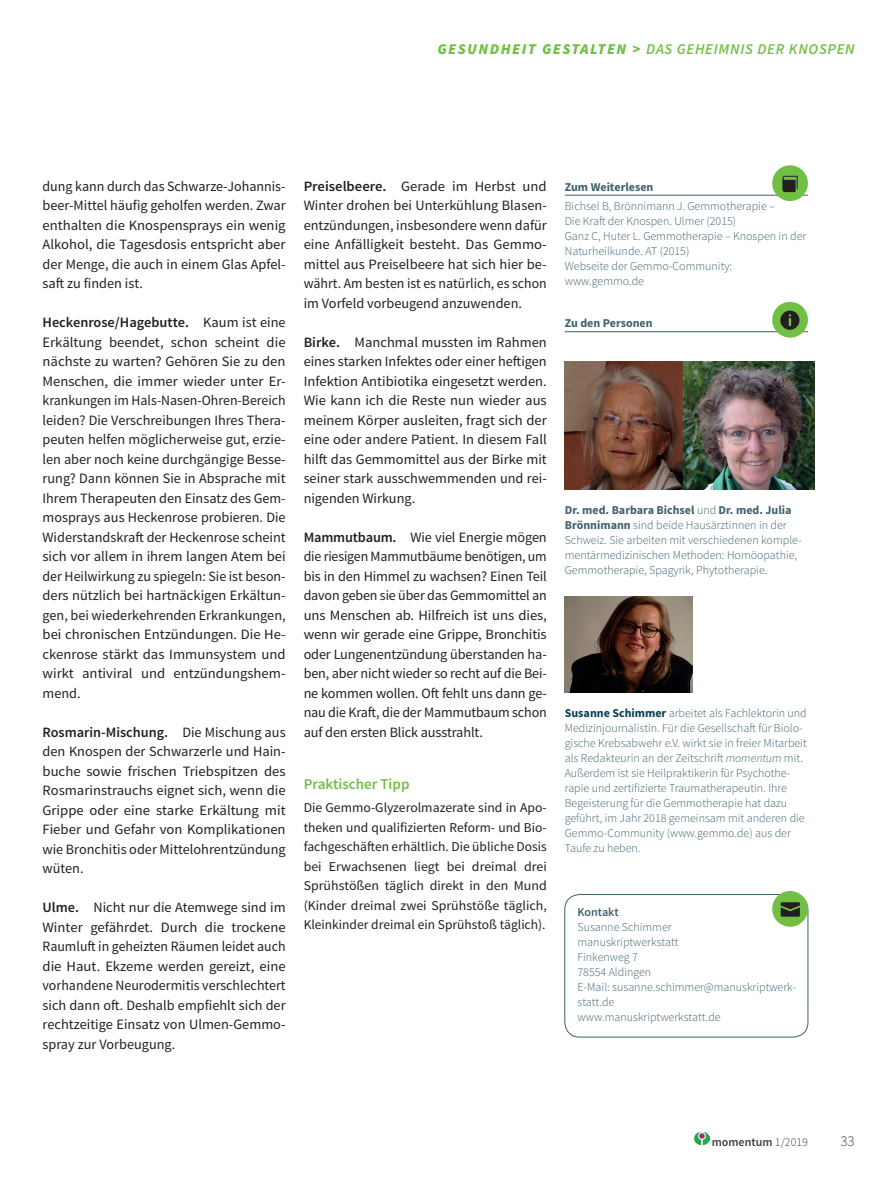
<style>
.page{position:relative;width:893px;height:1191px;background:#fff}
.page>*{position:absolute;margin:0;border:0;box-sizing:border-box;transform-origin:0 0}
.t1{font:italic 600 15px "Source Sans Pro";letter-spacing:.05em;color:#71bf44}
.t2{font:600 15px "Source Sans Pro";color:#71bf44}
.t3{font:300 15px "Source Sans Pro";color:#3e3e3f}
.t4{font:14.25px/19.5px "Source Sans Pro";color:#231f20;text-align:justify}
.t5{font:13.5px/19.5px "Source Sans Pro";color:#231f20;text-align:justify}
.t6{font:300 12px/15px "Source Sans Pro";color:#3f606e}
.t7{font:700 12px "Source Sans Pro";color:#3f606e}
.t8{font:600 12px "Source Sans Pro";color:#3e3e3f}
.t9{font:600 12px "Source Sans Pro";letter-spacing:-.005em;color:#3f606e}
.s1{font-weight:900}
.s2{font-weight:600}
.s3{font-weight:700}
.s4{font-weight:700;color:#083f53}
.s5{font-style:italic}
.s6{font-weight:300}
</style>
<div class="page">
<img style="left:694px;top:1132px;width:15px;height:12px">
<hr style="left:565px;top:195px;width:243px;height:1px;background:#3f606e">
<hr style="left:565px;top:331px;width:243px;height:1px;background:#3f606e">
<div style="left:564px;top:894px;width:244px;height:143px;border:1px solid #3f606e;border-radius:15px"></div>
<div style="left:772px;top:165px;width:36px;height:36px;background:#71bf44;border-radius:50%"></div>
<svg style="left:782px;top:176px;width:16px;height:16px"></svg>
<div style="left:772px;top:302px;width:36px;height:36px;background:#71bf44;border-radius:50%"></div>
<svg style="left:780px;top:310px;width:19px;height:20px"></svg>
<img style="left:565px;top:362px;width:249px;height:127px">
<img style="left:565px;top:596px;width:127px;height:96px">
<div style="left:772px;top:891px;width:36px;height:35px;background:#71bf44;border-radius:50%"></div>
<svg style="left:781px;top:902px;width:19px;height:14px"></svg>
<p class="t1" style="left:437px;top:40px;width:419px"><span class="s1">GESUNDHEIT GESTALTEN &gt;</span> DAS GEHEIMNIS DER KNOSPEN</p>
<p class="t4" style="left:43px;top:176px;width:245px">dung kann durch das Schwarze-Johannis&shy;beer-Mittel häufig geholfen werden. Zwar enthalten die Knospensprays ein wenig Alkohol, die Tagesdosis entspricht aber der Menge, die auch in einem Glas Apfel&shy;saft zu finden ist.</p>
<p class="t4" style="left:43px;top:313px;width:245px"><span class="s2">Heckenrose/Hagebutte.</span> Kaum ist eine Erkältung beendet, schon scheint die nächste zu warten? Gehören Sie zu den Menschen, die immer wieder unter Er&shy;krankungen im Hals-Nasen-Ohren-Bereich leiden? Die Verschreibungen Ihres Thera&shy;peuten helfen möglicherweise gut, erzie&shy;len aber noch keine durchgängige Besse&shy;rung? Dann können Sie in Absprache mit Ihrem Therapeuten den Einsatz des Gem&shy;mosprays aus Heckenrose probieren. Die Widerstandskraft der Heckenrose scheint sich vor allem in ihrem langen Atem bei der Heilwirkung zu spiegeln: Sie ist beson&shy;ders nützlich bei hartnäckigen Erkältun&shy;gen, bei wiederkehrenden Erkrankungen, bei chronischen Entzündungen. Die He&shy;ckenrose stärkt das Immunsystem und wirkt antiviral und entzündungshem&shy;mend.</p>
<p class="t4" style="left:43px;top:722px;width:245px"><span class="s2">Rosmarin-Mischung.</span> Die Mischung aus den Knospen der Schwarzerle und Hain&shy;buche sowie frischen Triebspitzen des Rosmarinstrauchs eignet sich, wenn die Grippe oder eine starke Erkältung mit Fieber und Gefahr von Komplikationen wie Bronchitis oder Mittelohrentzündung wüten.</p>
<p class="t4" style="left:43px;top:898px;width:245px"><span class="s2">Ulme.</span> Nicht nur die Atemwege sind im Winter gefährdet. Durch die trockene Raumluft in geheizten Räumen leidet auch die Haut. Ekzeme werden gereizt, eine vorhandene Neurodermitis verschlechtert sich dann oft. Deshalb empfiehlt sich der rechtzeitige Einsatz von Ulmen-Gemmo&shy;spray zur Vorbeugung.</p>
<p class="t4" style="left:304px;top:176px;width:245px"><span class="s2">Preiselbeere.</span> Gerade im Herbst und Winter drohen bei Unterkühlung Blasen&shy;entzündungen, insbesondere wenn dafür eine Anfälligkeit besteht. Das Gemmo&shy;mittel aus Preiselbeere hat sich hier be&shy;währt. Am besten ist es natürlich, es schon im Vorfeld vorbeugend anzuwenden.</p>
<p class="t4" style="left:304px;top:332px;width:245px"><span class="s2">Birke.</span> Manchmal mussten im Rahmen eines starken Infektes oder einer heftigen Infektion Antibiotika eingesetzt werden.<br>Wie kann ich die Reste nun wieder aus meinem Körper ausleiten, fragt sich der eine oder andere Patient. In diesem Fall hilft das Gemmomittel aus der Birke mit seiner stark ausschwemmenden und rei&shy;nigenden Wirkung.</p>
<p class="t4" style="left:304px;top:527px;width:245px"><span class="s2">Mammutbaum.</span> Wie viel Energie mögen die riesigen Mammutbäume benötigen, um bis in den Himmel zu wachsen? Einen Teil davon geben sie über das Gemmomittel an uns Menschen ab. Hilfreich ist uns dies, wenn wir gerade eine Grippe, Bronchitis oder Lungenentzündung überstanden ha&shy;ben, aber nicht wieder so recht auf die Bei&shy;ne kommen wollen. Oft fehlt uns dann ge&shy;nau die Kraft, die der Mammutbaum schon auf den ersten Blick ausstrahlt.</p>
<p class="t2" style="left:304px;top:774px;width:107px">Praktischer Tipp</p>
<p class="t5" style="left:304px;top:798px;width:245px">Die Gemmo-Glyzerolmazerate sind in Apo&shy;theken und qualifizierten Reform- und Bio&shy;fachgeschäften erhältlich. Die übliche Dosis bei Erwachsenen liegt bei dreimal drei Sprühstößen täglich direkt in den Mund (Kinder dreimal zwei Sprühstöße täglich, Kleinkinder dreimal ein Sprühstoß täglich).</p>
<p class="t7" style="left:565px;top:179px;width:90px">Zum Weiterlesen</p>
<p class="t6" style="left:565px;top:198px;width:243px">Bichsel B, Brönnimann J. Gemmotherapie –<br>Die Kraft der Knospen. Ulmer (2015)<br>Ganz C, Huter L. Gemmotherapie – Knospen in der<br>Naturheilkunde. AT (2015)<br>Webseite der Gemmo-Community: www.gemmo.de</p>
<p class="t7" style="left:565px;top:315px;width:89px">Zu den Personen</p>
<p class="t6" style="left:565px;top:503px;width:238px"><span class="s3">Dr. med. Barbara Bichsel</span> und <span class="s3">Dr. med. Julia Brönnimann</span> sind beide Hausärztinnen in der Schweiz. Sie arbeiten mit verschiedenen komple&shy;mentärmedizinischen Methoden: Homöopathie, Gemmotherapie, Spagyrik, Phytotherapie.</p>
<p class="t6" style="left:565px;top:706px;width:244px"><span class="s4">Susanne Schimmer</span> arbeitet als Fachlektorin und Medizinjournalistin. Für die Gesellschaft für Biolo&shy;gische Krebsabwehr e.V. wirkt sie in freier Mitarbeit als Redakteurin an der Zeitschrift <span class="s5">momentum</span> mit.<br>Außerdem ist sie Heilpraktikerin für Psychothe&shy;rapie und zertifizierte Traumatherapeutin. Ihre Begeisterung für die Gemmotherapie hat dazu geführt, im Jahr 2018 gemeinsam mit anderen die Gemmo-Community (www.gemmo.de) aus der Taufe zu heben.</p>
<p class="t9" style="left:578px;top:904px;width:43px">Kontakt</p>
<p class="t6" style="left:578px;top:920px;width:220px">Susanne Schimmer<br>manuskriptwerkstatt<br>Finkenweg 7<br>78554 Aldingen<br>E-Mail: susanne.schimmer@manuskriptwerk&shy;statt.de<br>www.manuskriptwerkstatt.de</p>
<p class="t8" style="left:712px;top:1134px;width:98px">momentum <span class="s6">1/2019</span></p>
<p class="t3" style="left:840px;top:1132px;width:16px">33</p>
</div>
